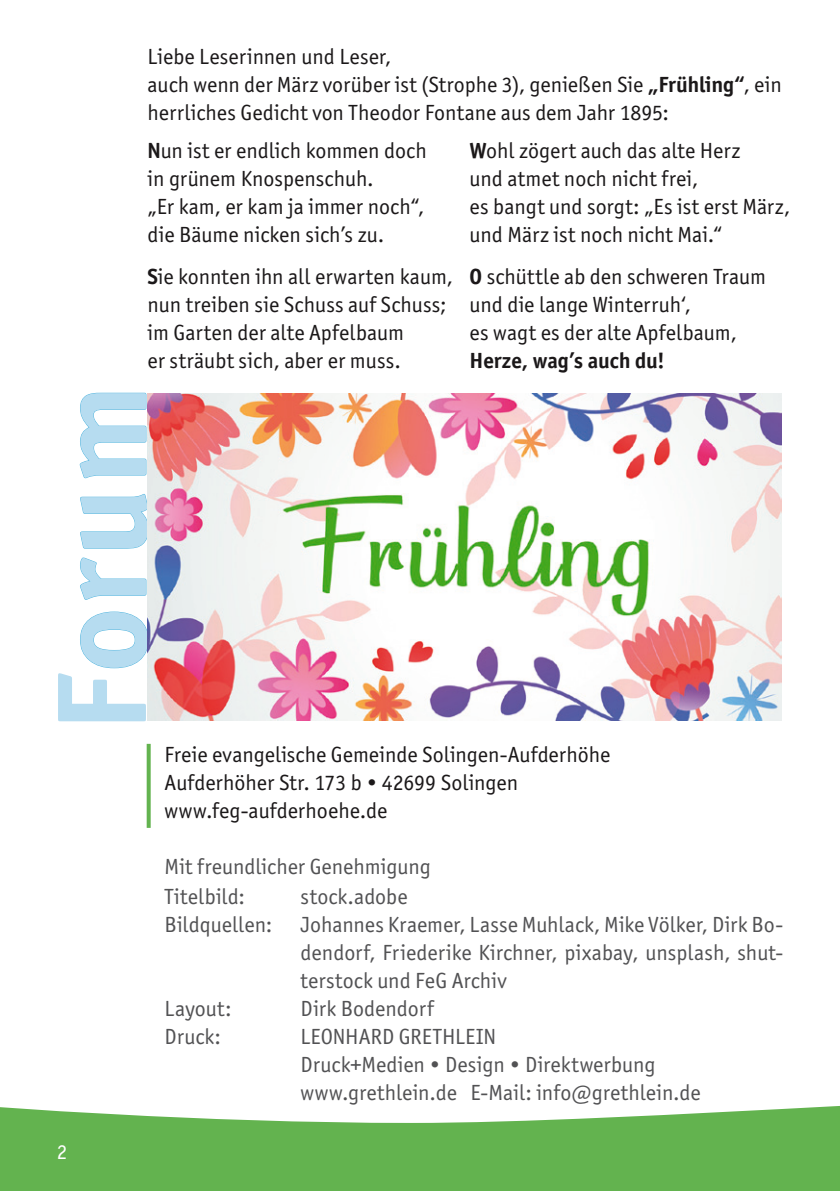
<style>
.page{position:relative;width:840px;height:1191px;background:#fff}
.page>*{position:absolute;margin:0;border:0;box-sizing:border-box;transform-origin:0 0}
.t1{font:700 128px "Officina Sans ITC Pro";color:#b6dcf0}
.t2{font:22px/28px "Officina Sans ITC Pro";color:#1b1819}
.t3{font:22px/28px "Officina Sans ITC Pro";color:#525254}
.t4{font:700 22px "Officina Sans ITC Pro";letter-spacing:-.005em;color:#1b1819}
.t5{font:21px "Officina Sans ITC Pro";color:#fff}
.s1{font-weight:700}
</style>
<div class="page">
<svg style="left:0;top:1106px;width:839px;height:85px;background:#76bc65"></svg>
<svg style="left:147px;top:744px;width:4px;height:84px"></svg>
<svg style="left:80px;top:611px;width:67px;height:58px"></svg>
<svg style="left:80px;top:557px;width:67px;height:43px"></svg>
<svg style="left:80px;top:494px;width:67px;height:55px"></svg>
<svg style="left:79px;top:392px;width:68px;height:87px"></svg>
<img style="left:147px;top:393px;width:634px;height:327px">
<p class="t2" style="left:147px;top:42px;width:635px">Liebe Leserinnen und Leser,<br>auch wenn der März vorüber ist (Strophe 3), genießen Sie <span class="s1">„Frühling“</span>, ein herrliches Gedicht von Theodor Fontane aus dem Jahr 1895:</p>
<p class="t2" style="left:147px;top:136px;width:281px"><span class="s1">N</span>un ist er endlich kommen doch in grünem Knospenschuh.<br>„Er kam, er kam ja immer noch“, die Bäume nicken sich’s zu.</p>
<p class="t2" style="left:147px;top:262px;width:307px"><span class="s1">S</span>ie konnten ihn all erwarten kaum, nun treiben sie Schuss auf Schuss; im Garten der alte Apfelbaum<br>er sträubt sich, aber er muss.</p>
<h1 class="t1" style="left:23px;top:732px;width:349px;rotate:-90deg">Forum</h1>
<p class="t2" style="left:469px;top:136px;width:322px"><span class="s1">W</span>ohl zögert auch das alte Herz<br>und atmet noch nicht frei,<br>es bangt und sorgt: „Es ist erst März, und März ist noch nicht Mai.“</p>
<p class="t2" style="left:469px;top:262px;width:298px"><span class="s1">O</span> schüttle ab den schweren Traum und die lange Winterruh‘,<br>es wagt es der alte Apfelbaum,</p>
<p class="t4" style="left:469px;top:347px;width:197px">Herze, wag’s auch du!</p>
<p class="t2" style="left:164px;top:741px;width:447px">Freie evangelische Gemeinde Solingen-Aufderhöhe<br>Aufderhöher Str. 173 b • 42699 Solingen www.feg-aufderhoehe.de</p>
<p class="t3" style="left:164px;top:852px;width:267px">Mit freundlicher Genehmigung</p>
<p class="t5" style="left:57px;top:1139px;width:12px">2</p>
<p class="t3" style="left:164px;top:882px;width:109px">Titelbild:<br>Bildquellen:</p>
<p class="t3" style="left:164px;top:994px;width:68px">Layout:<br>Druck:</p>
<p class="t3" style="left:300px;top:882px;width:483px">stock.adobe<br>Johannes Kraemer, Lasse Muhlack, Mike Völker, Dirk Bo&shy;dendorf, Friederike Kirchner, pixabay, unsplash, shut&shy;terstock und FeG Archiv<br>Dirk Bodendorf<br>LEONHARD GRETHLEIN<br>Druck+Medien • Design • Direktwerbung www.grethlein.de E-Mail: info@grethlein.de</p>
</div>
